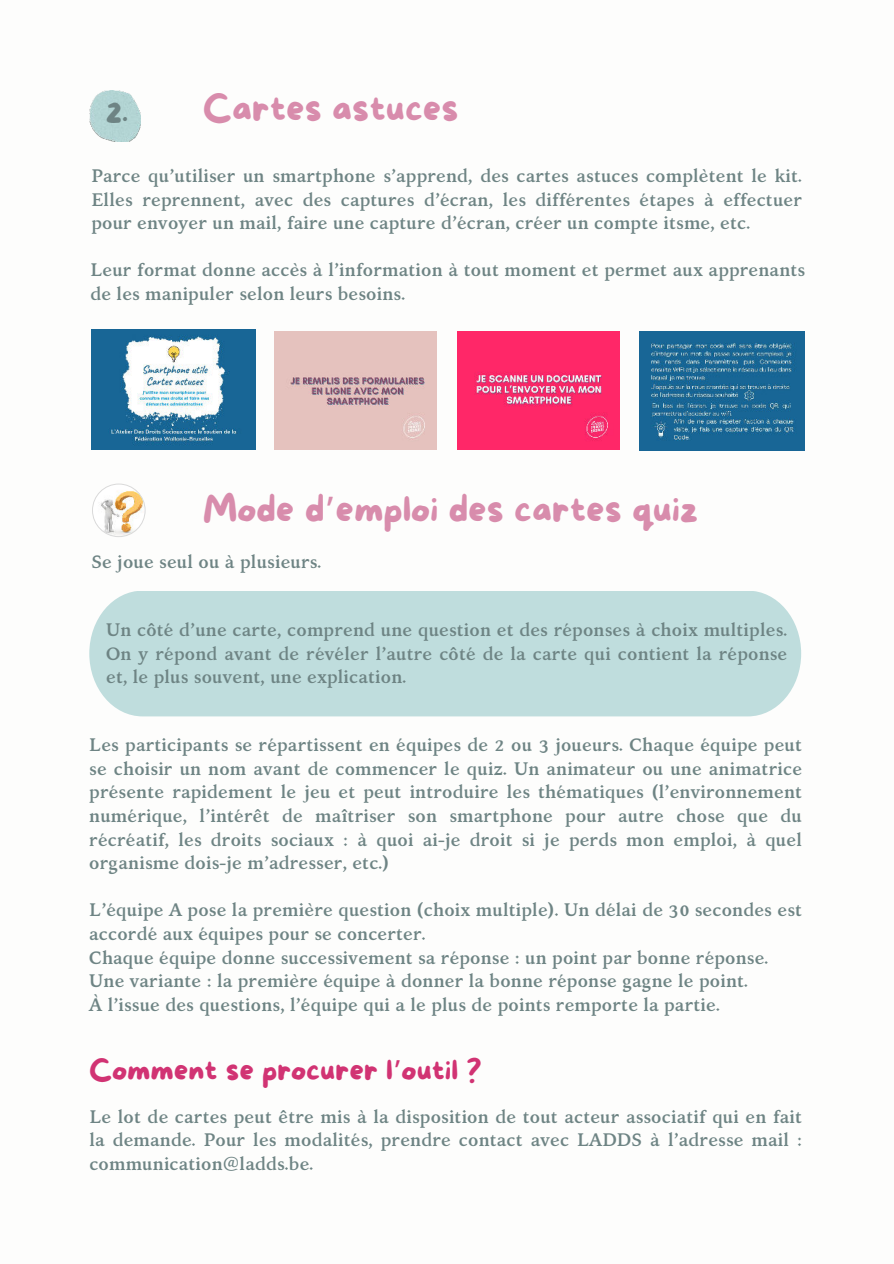
<style>
.page{position:relative;width:894px;height:1264px;background:#fff}
.page>*{position:absolute;margin:0;border:0;box-sizing:border-box;transform-origin:0 0}
.t1{font:36px "More Sugar";color:#d88cac}
.t2{font:28.5px "More Sugar";color:#d13373}
.t3{font:700 18px/23.7px "Kelvinch";color:#6e8484;text-align:justify}
.s1{font-size:27.75px;color:#6e8484}
.s2{font-family:"Noto Sans Gurmukhi"}
</style>
<div class="page">
<svg style="left:92px;top:483px;width:53px;height:54px"></svg>
<div style="left:89px;top:591px;width:712px;height:125px;background:#bfdddd"></div>
<img style="left:91px;top:330px;width:164px;height:119px">
<img style="left:275px;top:331px;width:162px;height:118px">
<img style="left:457px;top:331px;width:162px;height:118px">
<img style="left:639px;top:331px;width:165px;height:119px">
<img style="left:89px;top:91px;width:51px;height:50px">
<h1 class="t1" style="left:106px;top:80px;width:354px"><span class="s1">2.</span> Cartes astuces</h1>
<p class="t3" style="left:91px;top:164px;width:712px">Parce qu’utiliser un smartphone s’apprend, des cartes astuces complètent le kit.<br>Elles reprennent, avec des captures d’écran, les différentes étapes à effectuer pour envoyer un mail, faire une capture d’écran, créer un compte itsme, etc.</p>
<p class="t3" style="left:90px;top:258px;width:716px">Leur format donne accès à l’information à tout moment et permet aux apprenants de les manipuler selon leurs besoins.</p>
<h1 class="t1" style="left:203px;top:481px;width:497px">Mode d<span class="s2">’</span>emploi des cartes quiz</h1>
<p class="t3" style="left:91px;top:550px;width:232px">Se joue seul ou à plusieurs.</p>
<p class="t3" style="left:106px;top:618px;width:682px">Un côté d’une carte, comprend une question et des réponses à choix multiples.<br>On y répond avant de révéler l’autre côté de la carte qui contient la réponse et, le plus souvent, une explication.</p>
<p class="t3" style="left:89px;top:733px;width:714px">Les participants se répartissent en équipes de 2 ou 3 joueurs. Chaque équipe peut se choisir un nom avant de commencer le quiz. Un animateur ou une animatrice présente rapidement le jeu et peut introduire les thématiques (l’environnement numérique, l’intérêt de maîtriser son smartphone pour autre chose que du récréatif, les droits sociaux : à quoi ai-je droit si je perds mon emploi, à quel organisme dois-je m’adresser, etc.)</p>
<p class="t3" style="left:89px;top:898px;width:714px;text-align:left">L’équipe A pose la première question (choix multiple). Un délai de 30 secondes est accordé aux équipes pour se concerter.<br>Chaque équipe donne successivement sa réponse : un point par bonne réponse.<br>Une variante : la première équipe à donner la bonne réponse gagne le point.<br>À l’issue des questions, l’équipe qui a le plus de points remporte la partie.</p>
<h2 class="t2" style="left:89px;top:1047px;width:394px">Comment se procurer l<span class="s2">’</span>outil ?</h2>
<p class="t3" style="left:89px;top:1104px;width:714px">Le lot de cartes peut être mis à la disposition de tout acteur associatif qui en fait la demande. Pour les modalités, prendre contact avec LADDS à l’adresse mail : communication@ladds.be.</p>
</div>
